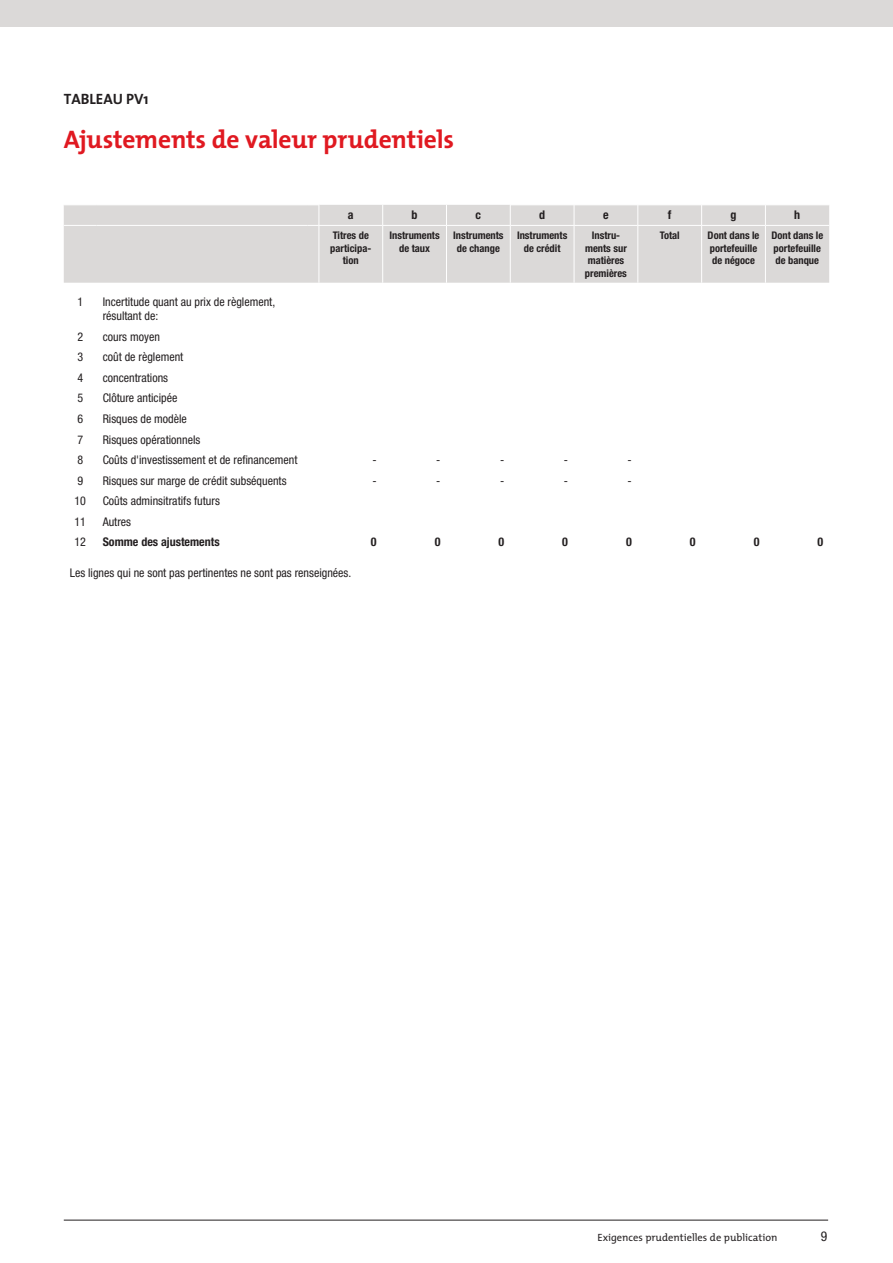
<style>
.page{position:relative;width:893px;height:1263px;background:#fff}
.page>*{position:absolute;margin:0;border:0;box-sizing:border-box;transform-origin:0 0}
.t1{font:700 25.5px "The Mix";letter-spacing:-.005em;color:#e01921}
.t2{font:700 15px "The Mix";color:#231f20}
.t3{font:condensed 13.5px "Helvetica Neue";color:#231f20}
.t4{font:condensed 12px/14.4px "Helvetica Neue LT Std";color:#231f20}
.t5{font:700 condensed 12px "Helvetica Neue LT Std";color:#231f20}
.t6{font:700 condensed 10.5px/12.6px "Helvetica Neue LT Std";color:#231f20;text-align:center}
.t7{font:10.5px "The Mix";color:#231f20}
</style>
<div class="page">
<hr style="left:64px;top:1220px;width:764px;height:1px;background:#231f20">
<div style="left:0;top:0;width:893px;height:27px;background:#dbd9d8"></div>
<div style="left:64px;top:205px;width:765px;height:78px;background:#dbd9d8"></div>
<hr style="left:64px;top:225px;width:33px;height:1px;background:#fff">
<hr style="left:97px;top:225px;width:210px;height:1px;background:#fff">
<hr style="left:319px;top:225px;width:64px;height:1px;background:#fff">
<hr style="left:383px;top:225px;width:63px;height:1px;background:#fff">
<hr style="left:446px;top:225px;width:64px;height:1px;background:#fff">
<hr style="left:510px;top:225px;width:64px;height:1px;background:#fff">
<hr style="left:574px;top:225px;width:64px;height:1px;background:#fff">
<hr style="left:638px;top:225px;width:64px;height:1px;background:#fff">
<hr style="left:702px;top:225px;width:63px;height:1px;background:#fff">
<hr style="left:765px;top:225px;width:64px;height:1px;background:#fff">
<hr style="left:64px;top:205px;width:33px;height:1px;background:#fff">
<hr style="left:97px;top:205px;width:210px;height:1px;background:#fff">
<hr style="left:510px;top:205px;width:64px;height:1px;background:#fff">
<hr style="left:574px;top:205px;width:64px;height:1px;background:#fff">
<hr style="left:638px;top:205px;width:64px;height:1px;background:#fff">
<hr style="left:702px;top:205px;width:63px;height:1px;background:#fff">
<hr style="left:765px;top:205px;width:64px;height:1px;background:#fff">
<svg style="left:307px;top:205px;width:13px;height:21px"></svg>
<svg style="left:382px;top:205px;width:1px;height:20px"></svg>
<svg style="left:446px;top:205px;width:1px;height:20px"></svg>
<svg style="left:510px;top:206px;width:1px;height:19px"></svg>
<hr style="left:319px;top:226px;width:1px;height:57px;background:#fff">
<hr style="left:382px;top:226px;width:1px;height:57px;background:#fff">
<hr style="left:446px;top:226px;width:1px;height:57px;background:#fff">
<hr style="left:510px;top:226px;width:1px;height:57px;background:#fff">
<svg style="left:574px;top:205px;width:1px;height:20px"></svg>
<svg style="left:638px;top:205px;width:1px;height:20px"></svg>
<svg style="left:701px;top:206px;width:1px;height:19px"></svg>
<svg style="left:765px;top:206px;width:1px;height:19px"></svg>
<hr style="left:574px;top:226px;width:1px;height:57px;background:#fff">
<hr style="left:638px;top:226px;width:1px;height:57px;background:#fff">
<hr style="left:701px;top:226px;width:1px;height:57px;background:#fff">
<hr style="left:765px;top:226px;width:1px;height:57px;background:#fff">
<p class="t2" style="left:64px;top:87px;width:86px">TABLEAU PV1</p>
<h1 class="t1" style="left:64px;top:118px;width:392px">Ajustements de valeur prudentiels</h1>
<p class="t5" style="left:348px;top:208px;width:7px">a</p>
<p class="t5" style="left:412px;top:208px;width:7px">b</p>
<p class="t5" style="left:476px;top:208px;width:7px">c</p>
<p class="t5" style="left:539px;top:208px;width:7px">d</p>
<p class="t5" style="left:603px;top:208px;width:7px">e</p>
<p class="t5" style="left:668px;top:208px;width:5px">f</p>
<p class="t5" style="left:730px;top:208px;width:7px">g</p>
<p class="t5" style="left:794px;top:208px;width:7px">h</p>
<p class="t6" style="left:330px;top:229px;width:42px">Titres de participa&shy;tion</p>
<p class="t6" style="left:389px;top:229px;width:52px">Instruments de taux</p>
<p class="t6" style="left:453px;top:229px;width:52px">Instruments de change</p>
<p class="t6" style="left:517px;top:229px;width:52px">Instruments de crédit</p>
<p class="t6" style="left:585px;top:229px;width:43px">Instru&shy;ments sur matières premières</p>
<p class="t6" style="left:660px;top:229px;width:21px">Total</p>
<p class="t6" style="left:708px;top:229px;width:53px;text-align:left">Dont dans le portefeuille de négoce</p>
<p class="t6" style="left:771px;top:229px;width:53px;text-align:left">Dont dans le portefeuille de banque</p>
<p class="t4" style="left:77px;top:294px;width:7px">1</p>
<p class="t4" style="left:103px;top:294px;width:174px">Incertitude quant au prix de règlement, résultant de:</p>
<p class="t4" style="left:77px;top:329px;width:7px">2</p>
<p class="t4" style="left:103px;top:329px;width:59px">cours moyen</p>
<p class="t4" style="left:77px;top:350px;width:7px">3</p>
<p class="t4" style="left:103px;top:350px;width:82px">coût de règlement</p>
<p class="t4" style="left:77px;top:370px;width:7px">4</p>
<p class="t4" style="left:103px;top:370px;width:67px">concentrations</p>
<p class="t4" style="left:77px;top:391px;width:7px">5</p>
<p class="t4" style="left:103px;top:391px;width:76px">Clôture anticipée</p>
<p class="t4" style="left:77px;top:411px;width:7px">6</p>
<p class="t4" style="left:103px;top:411px;width:86px">Risques de modèle</p>
<p class="t4" style="left:77px;top:432px;width:7px">7</p>
<p class="t4" style="left:103px;top:432px;width:99px">Risques opérationnels</p>
<p class="t4" style="left:77px;top:453px;width:7px">8</p>
<p class="t4" style="left:103px;top:453px;width:196px">Coûts d'investissement et de refinancement</p>
<p class="t4" style="left:372px;top:453px;width:6px">-</p>
<p class="t4" style="left:436px;top:453px;width:6px">-</p>
<p class="t4" style="left:500px;top:453px;width:6px">-</p>
<p class="t4" style="left:564px;top:453px;width:6px">-</p>
<p class="t4" style="left:628px;top:453px;width:6px">-</p>
<p class="t4" style="left:77px;top:473px;width:7px">9</p>
<p class="t4" style="left:103px;top:473px;width:185px">Risques sur marge de crédit subséquents</p>
<p class="t4" style="left:372px;top:473px;width:6px">-</p>
<p class="t4" style="left:436px;top:473px;width:6px">-</p>
<p class="t4" style="left:500px;top:473px;width:6px">-</p>
<p class="t4" style="left:564px;top:473px;width:6px">-</p>
<p class="t4" style="left:628px;top:473px;width:6px">-</p>
<p class="t4" style="left:74px;top:494px;width:13px">10</p>
<p class="t4" style="left:103px;top:494px;width:119px">Coûts adminsitratifs futurs</p>
<p class="t4" style="left:74px;top:514px;width:13px">11</p>
<p class="t4" style="left:103px;top:514px;width:30px">Autres</p>
<p class="t4" style="left:74px;top:535px;width:13px">12</p>
<p class="t5" style="left:103px;top:535px;width:119px">Somme des ajustements</p>
<p class="t5" style="left:371px;top:535px;width:7px">0</p>
<p class="t5" style="left:435px;top:535px;width:7px">0</p>
<p class="t5" style="left:498px;top:535px;width:7px">0</p>
<p class="t5" style="left:562px;top:535px;width:7px">0</p>
<p class="t5" style="left:626px;top:535px;width:7px">0</p>
<p class="t5" style="left:690px;top:535px;width:7px">0</p>
<p class="t5" style="left:754px;top:535px;width:7px">0</p>
<p class="t5" style="left:817px;top:535px;width:7px">0</p>
<p class="t4" style="left:70px;top:565px;width:283px">Les lignes qui ne sont pas pertinentes ne sont pas renseignées.</p>
<p class="t7" style="left:597px;top:1228px;width:181px">Exigences prudentielles de publication</p>
<p class="t3" style="left:821px;top:1228px;width:8px">9</p>
</div>
